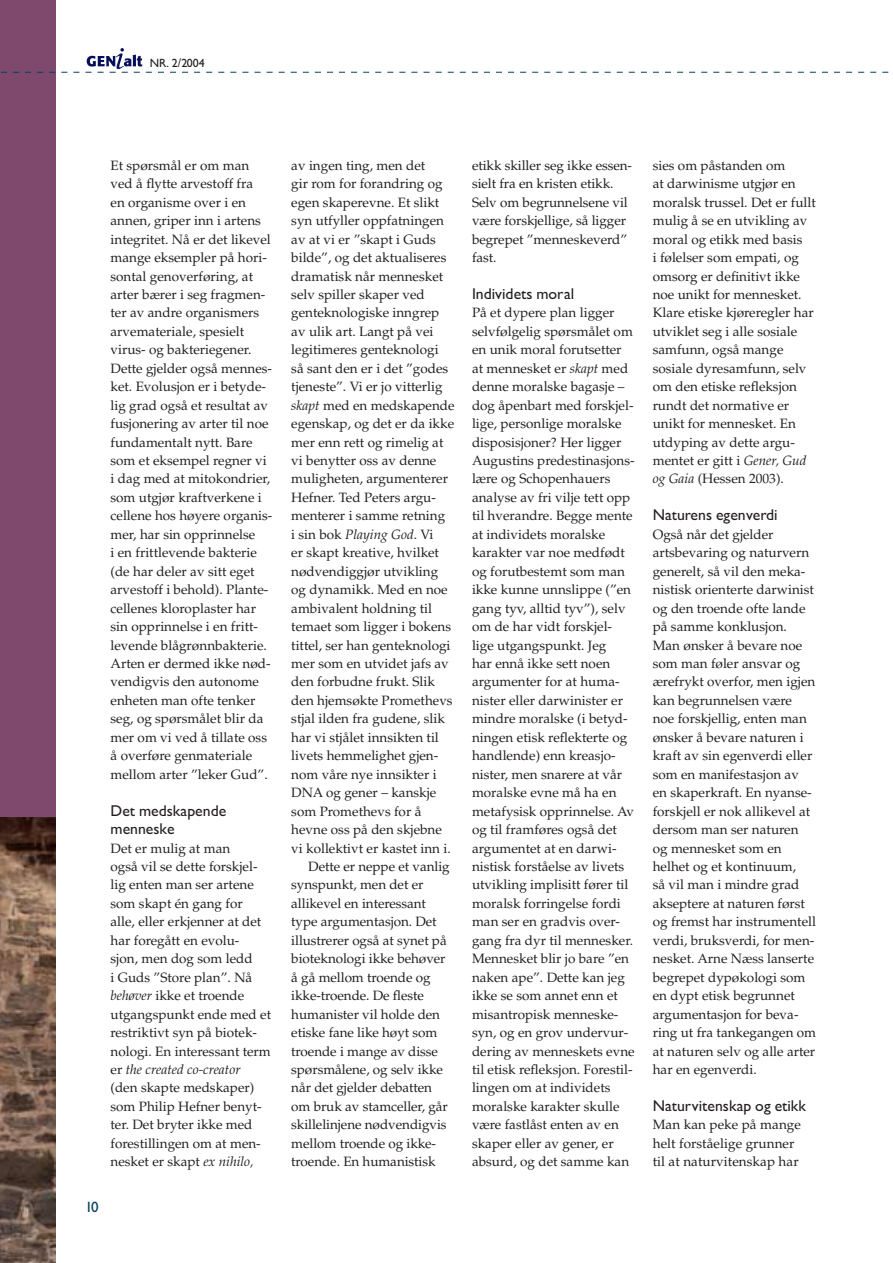
<style>
.page{position:relative;width:893px;height:1263px;background:#fff}
.page>*{position:absolute;margin:0;border:0;box-sizing:border-box;transform-origin:0 0}
.t1{font:500 15.75px/18.5px "Garrison Sans";color:#231f20}
.t2{font:500 15px "Garrison Sans";color:#003f5b}
.t3{font:13.5px/18.5px "Palatino";color:#231f20}
.t4{font:500 12px "Garrison Sans";color:#231f20}
.s1{font-style:italic}
</style>
<div class="page">
<img style="left:0;top:816px;width:55px;height:447px">
<div style="left:0;top:0;width:55px;height:816px;background:#7f496e"></div>
<svg style="left:1px;top:48px;width:888px;height:25px"></svg>
<p class="t4" style="left:150px;top:56px;width:57px">NR. 2/2004</p>
<p class="t3" style="left:111px;top:156px;width:163px">Et spørsmål er om man ved å flytte arvestoff fra<br>en organisme over i en annen, griper inn i artens integritet. Nå er det likevel mange eksempler på hori&shy;sontal genoverføring, at arter bærer i seg fragmen&shy;ter av andre organismers arvemateriale, spesielt virus- og bakteriegener.<br>Dette gjelder også mennes&shy;ket. Evolusjon er i betyde&shy;lig grad også et resultat av fusjonering av arter til noe fundamentalt nytt. Bare som et eksempel regner vi i dag med at mitokondrier, som utgjør kraftverkene i cellene hos høyere organis&shy;mer, har sin opprinnelse<br>i en frittlevende bakterie (de har deler av sitt eget arvestoff i behold). Plante&shy;cellenes kloroplaster har sin opprinnelse i en fritt&shy;levende blågrønnbakterie.<br>Arten er dermed ikke nød&shy;vendigvis den autonome enheten man ofte tenker seg, og spørsmålet blir da mer om vi ved å tillate oss å overføre genmateriale mellom arter ”leker Gud”.</p>
<p class="t1" style="left:111px;top:801px;width:117px">Det medskapende menneske</p>
<p class="t3" style="left:111px;top:839px;width:162px">Det er mulig at man<br>også vil se dette forskjel&shy;lig enten man ser artene som skapt én gang for<br>alle, eller erkjenner at det har foregått en evolu-<br>sjon, men dog som ledd<br>i Guds ”Store plan”. Nå <span class="s1">behøver</span> ikke et troende utgangspunkt ende med et restriktivt syn på biotek&shy;nologi. En interessant term er <span class="s1">the created co-creator </span>(den skapte medskaper) som Philip Hefner benyt&shy;ter. Det bryter ikke med forestillingen om at men&shy;nesket er skapt <span class="s1">ex nihilo,</span></p>
<p class="t2" style="left:85px;top:1198px;width:15px">10</p>
<p class="t3" style="left:291px;top:156px;width:135px">av ingen ting, men det</p>
<p class="t3" style="left:291px;top:175px;width:153px">gir rom for forandring og</p>
<p class="t3" style="left:291px;top:193px;width:150px">egen skaperevne. Et slikt</p>
<p class="t3" style="left:291px;top:212px;width:154px">syn utfyller oppfatningen</p>
<p class="t3" style="left:291px;top:230px;width:146px">av at vi er ”skapt i Guds</p>
<p class="t3" style="left:291px;top:248px;width:157px">bilde”, og det aktualiseres</p>
<p class="t3" style="left:291px;top:267px;width:153px">dramatisk når mennesket</p>
<p class="t3" style="left:291px;top:285px;width:135px">selv spiller skaper ved</p>
<p class="t3" style="left:291px;top:304px;width:150px">genteknologiske inngrep</p>
<p class="t3" style="left:291px;top:322px;width:144px">av ulik art. Langt på vei</p>
<p class="t3" style="left:291px;top:341px;width:149px">legitimeres genteknologi</p>
<p class="t3" style="left:291px;top:359px;width:158px">så sant den er i det ”godes</p>
<p class="t3" style="left:291px;top:378px;width:153px">tjeneste”. Vi er jo vitterlig</p>
<p class="t3" style="left:291px;top:396px;width:165px"><span class="s1">skapt</span> med en medskapende</p>
<p class="t3" style="left:291px;top:415px;width:164px">egenskap, og det er da ikke</p>
<p class="t3" style="left:291px;top:433px;width:154px">mer enn rett og rimelig at</p>
<p class="t3" style="left:291px;top:451px;width:147px">vi benytter oss av denne</p>
<p class="t3" style="left:291px;top:470px;width:158px">muligheten, argumenterer</p>
<p class="t3" style="left:291px;top:488px;width:146px">Hefner. Ted Peters argu-</p>
<p class="t3" style="left:291px;top:507px;width:155px">menterer i samme retning</p>
<p class="t3" style="left:291px;top:525px;width:144px">i sin bok <span class="s1">Playing God</span>. Vi</p>
<p class="t3" style="left:291px;top:544px;width:149px">er skapt kreative, hvilket</p>
<p class="t3" style="left:291px;top:562px;width:148px">nødvendiggjør utvikling</p>
<p class="t3" style="left:291px;top:581px;width:158px">og dynamikk. Med en noe</p>
<p class="t3" style="left:291px;top:599px;width:142px">ambivalent holdning til</p>
<p class="t3" style="left:291px;top:617px;width:161px">temaet som ligger i bokens</p>
<p class="t3" style="left:291px;top:636px;width:161px">tittel, ser han genteknologi</p>
<p class="t3" style="left:291px;top:654px;width:159px">mer som en utvidet jafs av</p>
<p class="t3" style="left:291px;top:673px;width:145px">den forbudne frukt. Slik</p>
<p class="t3" style="left:291px;top:691px;width:163px">den hjemsøkte Promethevs</p>
<p class="t3" style="left:291px;top:710px;width:155px">stjal ilden fra gudene, slik</p>
<p class="t3" style="left:291px;top:728px;width:149px">har vi stjålet innsikten til</p>
<p class="t3" style="left:291px;top:747px;width:149px">livets hemmelighet gjen-</p>
<p class="t3" style="left:291px;top:765px;width:147px">nom våre nye innsikter i</p>
<p class="t3" style="left:291px;top:784px;width:147px">DNA og gener – kanskje</p>
<p class="t3" style="left:291px;top:802px;width:132px">som Promethevs for å</p>
<p class="t3" style="left:291px;top:820px;width:152px">hevne oss på den skjebne</p>
<p class="t3" style="left:291px;top:839px;width:161px">vi kollektivt er kastet inn i.</p>
<p class="t3" style="left:308px;top:857px;width:143px">Dette er neppe et vanlig</p>
<p class="t3" style="left:291px;top:876px;width:134px">synspunkt, men det er</p>
<p class="t3" style="left:291px;top:894px;width:136px">allikevel en interessant</p>
<p class="t3" style="left:291px;top:913px;width:147px">type argumentasjon. Det</p>
<p class="t3" style="left:291px;top:931px;width:157px">illustrerer også at synet på</p>
<p class="t3" style="left:291px;top:950px;width:156px">bioteknologi ikke behøver</p>
<p class="t3" style="left:291px;top:968px;width:141px">å gå mellom troende og</p>
<p class="t3" style="left:291px;top:986px;width:134px">ikke-troende. De fleste</p>
<p class="t3" style="left:291px;top:1005px;width:150px">humanister vil holde den</p>
<p class="t3" style="left:291px;top:1023px;width:148px">etiske fane like høyt som</p>
<p class="t3" style="left:291px;top:1042px;width:148px">troende i mange av disse</p>
<p class="t3" style="left:291px;top:1060px;width:153px">spørsmålene, og selv ikke</p>
<p class="t3" style="left:291px;top:1079px;width:142px">når det gjelder debatten</p>
<p class="t3" style="left:291px;top:1097px;width:158px">om bruk av stamceller, går</p>
<p class="t3" style="left:291px;top:1116px;width:157px">skillelinjene nødvendigvis</p>
<p class="t3" style="left:291px;top:1134px;width:146px">mellom troende og ikke-</p>
<p class="t3" style="left:291px;top:1153px;width:146px">troende. En humanistisk</p>
<p class="t3" style="left:472px;top:156px;width:162px">etikk skiller seg ikke essen&shy;sielt fra en kristen etikk.<br>Selv om begrunnelsene vil være forskjellige, så ligger begrepet ”menneskeverd” fast.</p>
<p class="t1" style="left:472px;top:284px;width:104px">Individets moral</p>
<p class="t3" style="left:472px;top:304px;width:164px">På et dypere plan ligger selvfølgelig spørsmålet om en unik moral forutsetter at mennesket er <span class="s1">skapt</span> med denne moralske bagasje – dog åpenbart med forskjel&shy;lige, personlige moralske disposisjoner? Her ligger<br>Augustins predestinasjons&shy;lære og Schopenhauers analyse av fri vilje tett opp til hverandre. Begge mente at individets moralske karakter var noe medfødt og forutbestemt som man ikke kunne unnslippe (”en gang tyv, alltid tyv”), selv om de har vidt forskjel&shy;lige utgangspunkt. Jeg<br>har ennå ikke sett noen argumenter for at huma&shy;nister eller darwinister er mindre moralske (i betyd&shy;ningen etisk reflekterte og handlende) enn kreasjo&shy;nister, men snarere at vår moralske evne må ha en metafysisk opprinnelse. Av og til framføres også det argumentet at en darwi&shy;nistisk forståelse av livets utvikling implisitt fører til moralsk forringelse fordi man ser en gradvis over&shy;gang fra dyr til mennesker.<br>Mennesket blir jo bare ”en naken ape”. Dette kan jeg ikke se som annet enn et misantropisk menneske&shy;syn, og en grov undervur&shy;dering av menneskets evne til etisk refleksjon. Forestil&shy;lingen om at individets moralske karakter skulle være fastlåst enten av en skaper eller av gener, er absurd, og det samme kan</p>
<p class="t3" style="left:653px;top:156px;width:165px">sies om påstanden om<br>at darwinisme utgjør en moralsk trussel. Det er fullt mulig å se en utvikling av moral og etikk med basis<br>i følelser som empati, og omsorg er definitivt ikke noe unikt for mennesket.<br>Klare etiske kjøreregler har utviklet seg i alle sosiale samfunn, også mange sosiale dyresamfunn, selv om den etiske refleksjon rundt det normative er unikt for mennesket. En utdyping av dette argu&shy;mentet er gitt i <span class="s1">Gener, Gud og Gaia</span> (Hessen 2003).</p>
<p class="t1" style="left:653px;top:506px;width:126px">Naturens egenverdi</p>
<p class="t3" style="left:653px;top:525px;width:165px">Også når det gjelder artsbevaring og naturvern generelt, så vil den meka&shy;nistisk orienterte darwinist og den troende ofte lande på samme konklusjon.<br>Man ønsker å bevare noe som man føler ansvar og ærefrykt overfor, men igjen kan begrunnelsen være noe forskjellig, enten man ønsker å bevare naturen i kraft av sin egenverdi eller som en manifestasjon av en skaperkraft. En nyanse&shy;forskjell er nok allikevel at dersom man ser naturen og mennesket som en helhet og et kontinuum,<br>så vil man i mindre grad akseptere at naturen først og fremst har instrumentell verdi, bruksverdi, for men&shy;nesket. Arne Næss lanserte begrepet dypøkologi som en dypt etisk begrunnet argumentasjon for beva&shy;ring ut fra tankegangen om at naturen selv og alle arter har en egenverdi.</p>
<p class="t1" style="left:653px;top:1096px;width:155px">Naturvitenskap og etikk</p>
<p class="t3" style="left:653px;top:1116px;width:150px">Man kan peke på mange helt forståelige grunner til at naturvitenskap har</p>
</div>
